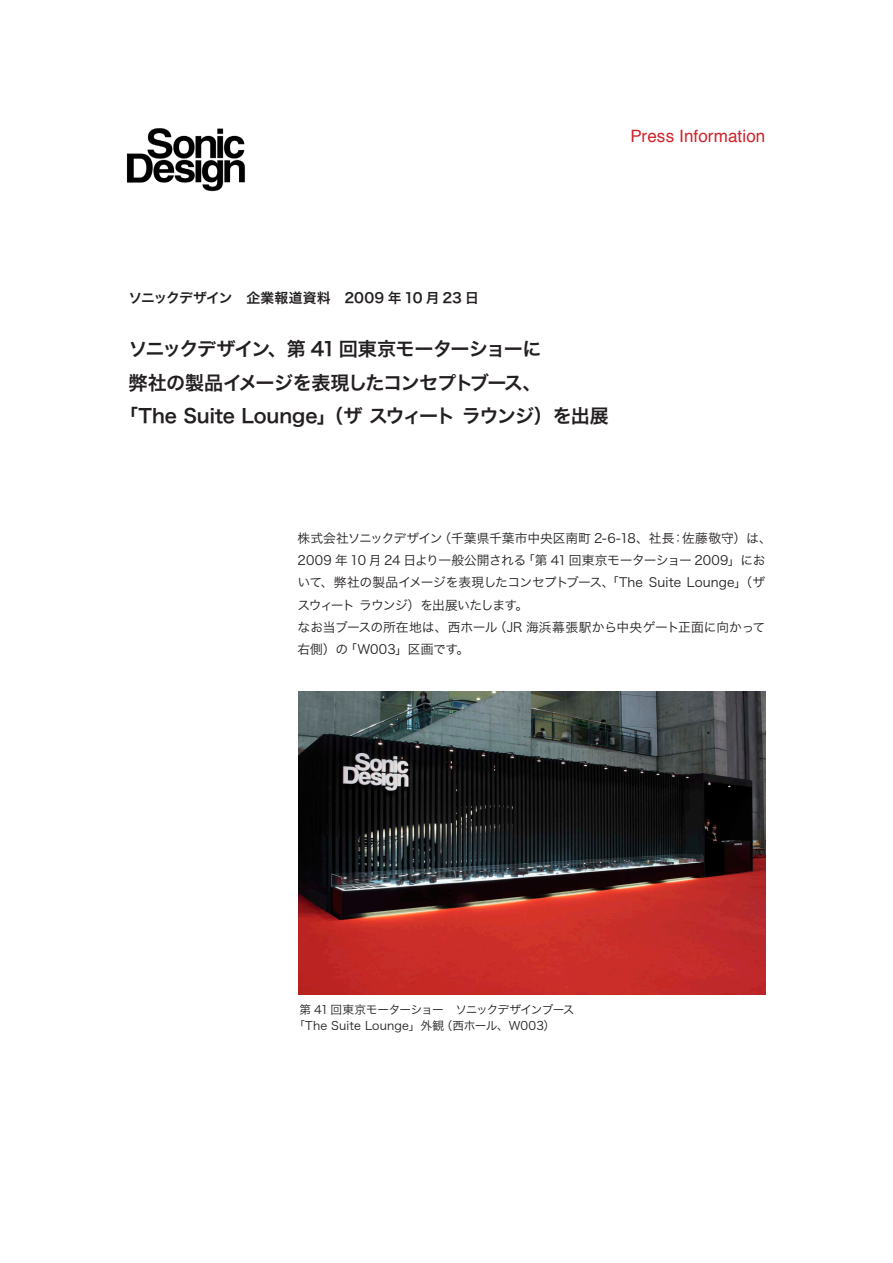
<style>
.page{position:relative;width:893px;height:1263px;background:#fff}
.page>*{position:absolute;margin:0;border:0;box-sizing:border-box;transform-origin:0 0}
.t1{font:19.2px "Hira Kaku Pro W6";letter-spacing:-.01em;color:#231f20}
.t2{font:19.2px "Hira Kaku Pro W6";letter-spacing:-.07em;color:#231f20}
.t3{font:19.2px "Hira Kaku Pro W6";letter-spacing:-.05em;color:#231f20}
.t4{font:16.95px "Helvetica";letter-spacing:.005em;color:#d1232a}
.t5{font:13.8px "Hira Kaku Pro W6";color:#231f20}
.t6{font:12.75px/22.4px "Hira Kaku Pro W3";letter-spacing:-.015em;color:#231f20}
.t7{font:11.7px "Hira Kaku Pro N W3";letter-spacing:.015em;color:#231f20}
.t8{font:11.7px "Hira Kaku Pro N W3";letter-spacing:-.075em;color:#231f20}
</style>
<div class="page">
<img style="left:126px;top:128px;width:119px;height:64px">
<img style="left:299px;top:691px;width:466px;height:304px">
<p class="t4" style="left:630px;top:123px;width:137px">Press Information</p>
<p class="t5" style="left:129px;top:285px;width:352px">ソニックデザイン　企業報道資料　2009 年 10 月 23 日</p>
<p class="t2" style="left:129px;top:332px;width:414px">ソニックデザイン、第 41 回東京モーターショーに</p>
<p class="t3" style="left:129px;top:365px;width:414px">弊社の製品イメージを表現したコンセプトブース、</p>
<p class="t1" style="left:119px;top:399px;width:491px">「The Suite Lounge」（ザ スウィート ラウンジ）を出展</p>
<p class="t6" style="left:298px;top:526px;width:476px">株式会社ソニックデザイン（千葉県千葉市中央区南町 2-6-18、社長：佐藤敬守）は、2009 年 10 月 24 日より一般公開される「第 41 回東京モーターショー 2009」において、弊社の製品イメージを表現したコンセプトブース、「The Suite Lounge」（ザスウィート ラウンジ）を出展いたします。</p>
<p class="t6" style="left:298px;top:615px;width:469px">なお当ブースの所在地は、西ホール（JR 海浜幕張駅から中央ゲート正面に向かって右側）の「W003」区画です。</p>
<p class="t8" style="left:299px;top:999px;width:277px">第 41 回東京モーターショー　ソニックデザインブース</p>
<p class="t7" style="left:293px;top:1015px;width:263px">「The Suite Lounge」外観（西ホール、W003）</p>
</div>
